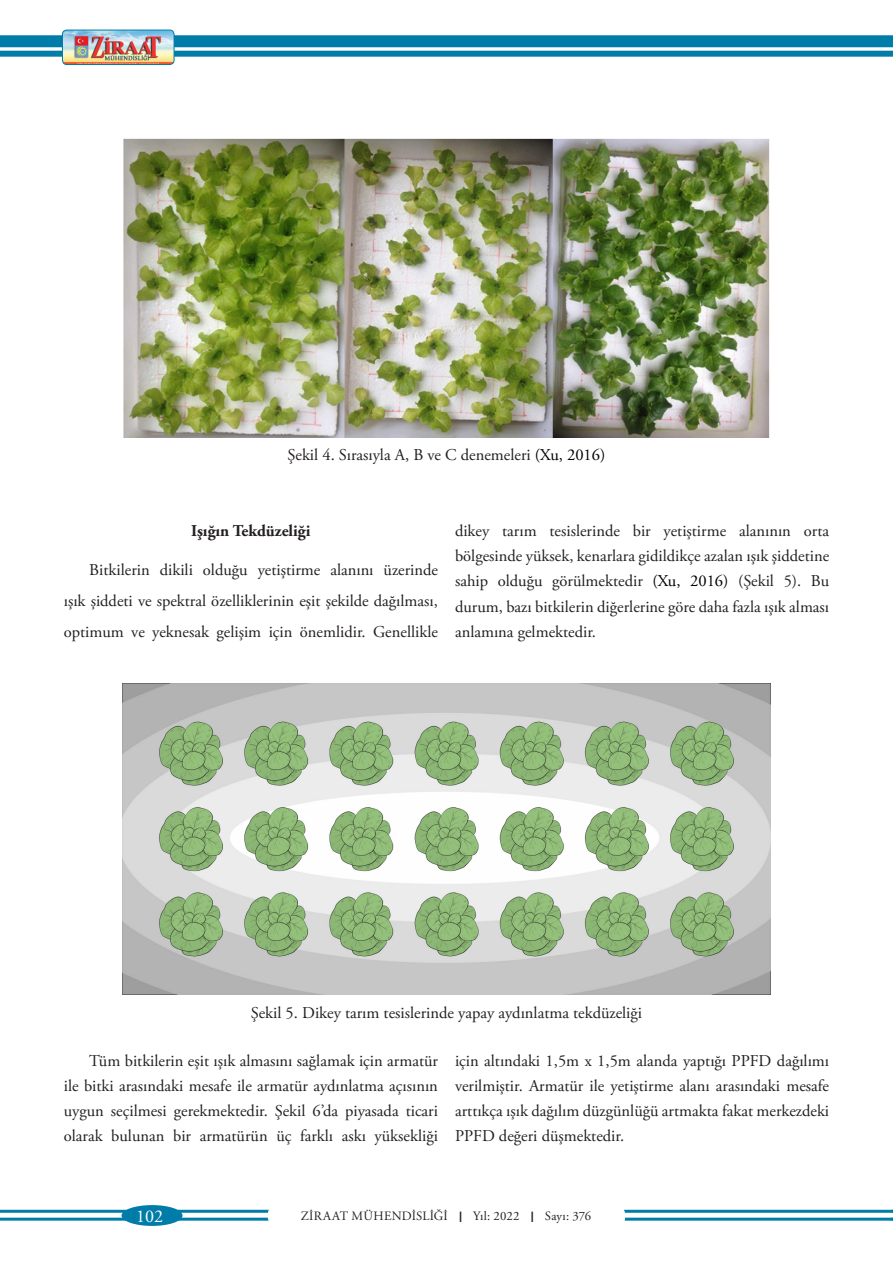
<style>
.page{position:relative;width:893px;height:1263px;background:#fff}
.page>*{position:absolute;margin:0;border:0;box-sizing:border-box;transform-origin:0 0}
.t1{font:18px "Adobe Garamond Pro";color:#fff}
.Dergipak_metin{font:16.5px/25.2px "Adobe Garamond Pro";color:#231f20;text-align:justify}
.Dergipak_başlık{font:700 16.5px "Adobe Garamond Pro";color:#231f20}
.t2{font:12.75px "Adobe Garamond Pro";letter-spacing:.015em;color:#231f20}
.s1{color:#000}
.s2{font-family:"Inconsolata";font-weight:700}
</style>
<div class="page">
<hr style="left:0;top:1218px;width:893px;height:3px;background:#007ca9">
<hr style="left:0;top:1210px;width:893px;height:3px;background:#007ca9">
<div style="left:122px;top:1205px;width:61px;height:21px;background:#007ca9;border-radius:50%"></div>
<div style="left:268px;top:1206px;width:357px;height:19px;background:#fff;border-radius:7px"></div>
<div style="left:0;top:35px;width:893px;height:12px;background:#007ca9"></div>
<div style="left:0;top:51px;width:893px;height:6px;background:#007ca9"></div>
<img style="left:62px;top:30px;width:112px;height:34px">
<div style="left:62px;top:30px;width:112px;height:35px;border:1px solid #007ca9;border-radius:4px"></div>
<img style="left:124px;top:138px;width:645px;height:299px">
<img style="left:122px;top:683px;width:648px;height:312px">
<p class="Dergipak_metin" style="left:288px;top:443px;width:319px">Şekil 4. Sırasıyla A, B ve C denemeleri <span class="s1">(Xu, 2016)</span></p>
<p class="Dergipak_başlık" style="left:191px;top:521px;width:121px">Işığın Tekdüzeliği</p>
<p class="Dergipak_metin" style="left:64px;top:555px;width:376px;line-height:30.8px;text-indent:26px">Bitkilerin dikili olduğu yetiştirme alanını üzerinde ışık şiddeti ve spektral özelliklerinin eşit şekilde dağılması, optimum ve yeknesak gelişim için önemlidir. Genellikle</p>
<p class="Dergipak_metin" style="left:455px;top:519px;width:376px">dikey tarım tesislerinde bir yetiştirme alanının orta bölgesinde yüksek, kenarlara gidildikçe azalan ışık şiddetine sahip olduğu görülmektedir <span class="s1">(Xu, 2016)</span> (Şekil 5). Bu durum, bazı bitkilerin diğerlerine göre daha fazla ışık alması anlamına gelmektedir.</p>
<p class="Dergipak_metin" style="left:251px;top:1000px;width:393px">Şekil 5. Dikey tarım tesislerinde yapay aydınlatma tekdüzeliği</p>
<p class="Dergipak_metin" style="left:64px;top:1048px;width:376px;text-indent:26px">Tüm bitkilerin eşit ışık almasını sağlamak için armatür ile bitki arasındaki mesafe ile armatür aydınlatma açısının uygun seçilmesi gerekmektedir. Şekil 6’da piyasada ticari olarak bulunan bir armatürün üç farklı askı yüksekliği</p>
<p class="Dergipak_metin" style="left:455px;top:1048px;width:376px">için altındaki 1,5m x 1,5m alanda yaptığı PPFD dağılımı verilmiştir. Armatür ile yetiştirme alanı arasındaki mesafe arttıkça ışık dağılım düzgünlüğü artmakta fakat merkezdeki PPFD değeri düşmektedir.</p>
<p class="t1" style="left:136px;top:1205px;width:28px">102</p>
<p class="t2" style="left:301px;top:1208px;width:292px">ZİRAAT MÜHENDİSLİĞİ <span class="s2">|</span> Yıl: 2022 <span class="s2">|</span> Sayı: 376</p>
</div>
